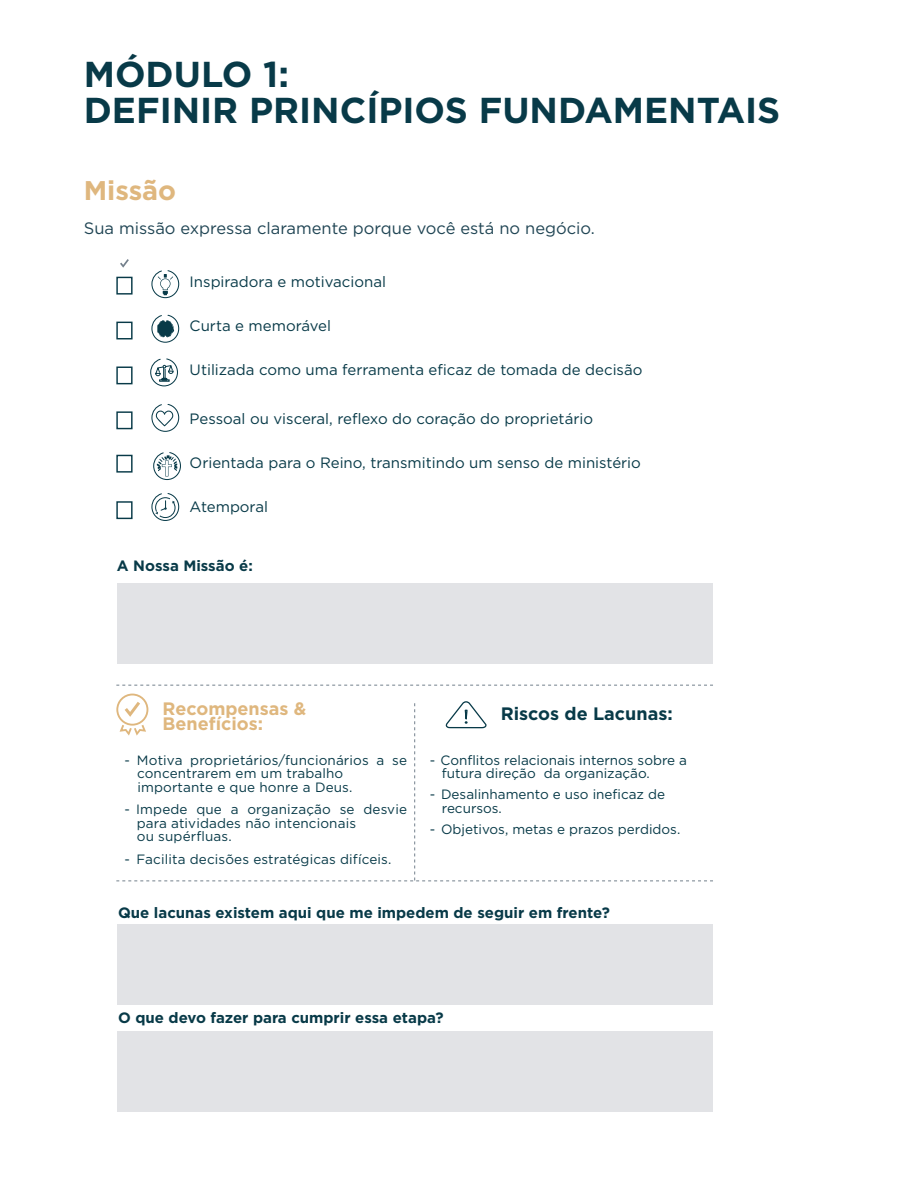
<style>
.page{position:relative;width:918px;height:1188px;background:#fff}
.page>*{position:absolute;margin:0;border:0;box-sizing:border-box;transform-origin:0 0}
.t1{font:700 36px "Gotham";color:#083a48}
.Heading_in_Body{font:700 27px "Gotham";color:#dfb77e}
.Heading_in_Body-2{font:700 18px "Gotham";color:#dfb77e}
.Heading_in_Body-3{font:700 18px "Gotham";color:#083a48}
.Heading_in_Body-4{font:16.5px "Gotham";color:#204554}
.Heading_in_Body-5{font:15px "Gotham";color:#083a48}
.Heading_in_Body-6{font:700 15px "Gotham";color:#083a48}
.Heading_in_Body-7{font:13.5px/13.5px "Gotham";letter-spacing:.01em;color:#083a48}
</style>
<div class="page">
<svg style="left:151px;top:270px;width:29px;height:29px"></svg>
<svg style="left:151px;top:314px;width:29px;height:29px"></svg>
<svg style="left:150px;top:358px;width:28px;height:29px"></svg>
<svg style="left:151px;top:404px;width:29px;height:28px"></svg>
<svg style="left:153px;top:452px;width:28px;height:28px"></svg>
<div style="left:116px;top:277px;width:17px;height:18px;border:1px solid #083a48"></div>
<div style="left:116px;top:322px;width:17px;height:17px;border:1px solid #083a48"></div>
<div style="left:116px;top:367px;width:17px;height:17px;border:1px solid #083a48"></div>
<div style="left:116px;top:411px;width:17px;height:18px;border:1px solid #083a48"></div>
<div style="left:116px;top:455px;width:17px;height:18px;border:1px solid #083a48"></div>
<div style="left:116px;top:501px;width:17px;height:18px;border:1px solid #083a48"></div>
<svg style="left:151px;top:493px;width:29px;height:28px"></svg>
<svg style="left:116px;top:685px;width:597px;height:1px"></svg>
<svg style="left:116px;top:693px;width:597px;height:189px"></svg>
<div style="left:117px;top:583px;width:595px;height:80px;background:#e2e3e6"></div>
<div style="left:117px;top:925px;width:595px;height:80px;background:#e2e3e6"></div>
<div style="left:117px;top:1031px;width:595px;height:80px;background:#e2e3e6"></div>
<svg style="left:120px;top:259px;width:9px;height:9px"></svg>
<p class="t1" style="left:84px;top:51px;width:207px">MÓDULO 1:</p>
<p class="t1" style="left:84px;top:87px;width:698px">DEFINIR PRINCÍPIOS FUNDAMENTAIS</p>
<p class="Heading_in_Body" style="left:84px;top:173px;width:94px">Missão</p>
<p class="Heading_in_Body-4" style="left:84px;top:217px;width:513px">Sua missão expressa claramente porque você está no negócio.</p>
<p class="Heading_in_Body-5" style="left:190px;top:272px;width:198px">Inspiradora e motivacional</p>
<p class="Heading_in_Body-5" style="left:190px;top:316px;width:143px">Curta e memorável</p>
<p class="Heading_in_Body-5" style="left:190px;top:360px;width:454px">Utilizada como uma ferramenta eficaz de tomada de decisão</p>
<p class="Heading_in_Body-5" style="left:190px;top:409px;width:405px">Pessoal ou visceral, reflexo do coração do proprietário</p>
<p class="Heading_in_Body-5" style="left:190px;top:453px;width:453px">Orientada para o Reino, transmitindo um senso de ministério</p>
<p class="Heading_in_Body-5" style="left:190px;top:497px;width:80px">Atemporal</p>
<p class="Heading_in_Body-6" style="left:117px;top:556px;width:137px">A Nossa Missão é:</p>
<p class="Heading_in_Body-2" style="left:163px;top:696px;width:145px">Recompensas &amp;</p>
<p class="Heading_in_Body-3" style="left:501px;top:702px;width:173px">Riscos de Lacunas:</p>
<p class="Heading_in_Body-2" style="left:163px;top:711px;width:102px">Benefícios:</p>
<p class="Heading_in_Body-7" style="left:137px;top:753px;width:271px;text-indent:-13px">- Motiva proprietários/funcionários a se concentrarem em um trabalho</p>
<p class="Heading_in_Body-7" style="left:137px;top:780px;width:217px">importante e que honre a Deus.</p>
<p class="Heading_in_Body-7" style="left:137px;top:803px;width:272px;text-indent:-12px">- Impede que a organização se desvie para atividades não intencionais</p>
<p class="Heading_in_Body-7" style="left:137px;top:830px;width:96px">ou supérfluas.</p>
<p class="Heading_in_Body-7" style="left:124px;top:852px;width:268px">- Facilita decisões estratégicas difíceis.</p>
<p class="Heading_in_Body-7" style="left:442px;top:753px;width:247px;text-indent:-12px">- Conflitos relacionais internos sobre a futura direção da organização.</p>
<p class="Heading_in_Body-7" style="left:442px;top:788px;width:225px;text-indent:-12px">- Desalinhamento e uso ineficaz de recursos.</p>
<p class="Heading_in_Body-7" style="left:430px;top:822px;width:252px">- Objetivos, metas e prazos perdidos.</p>
<p class="Heading_in_Body-6" style="left:118px;top:902px;width:493px">Que lacunas existem aqui que me impedem de seguir em frente?</p>
<p class="Heading_in_Body-6" style="left:118px;top:1007px;width:327px">O que devo fazer para cumprir essa etapa?</p>
</div>
